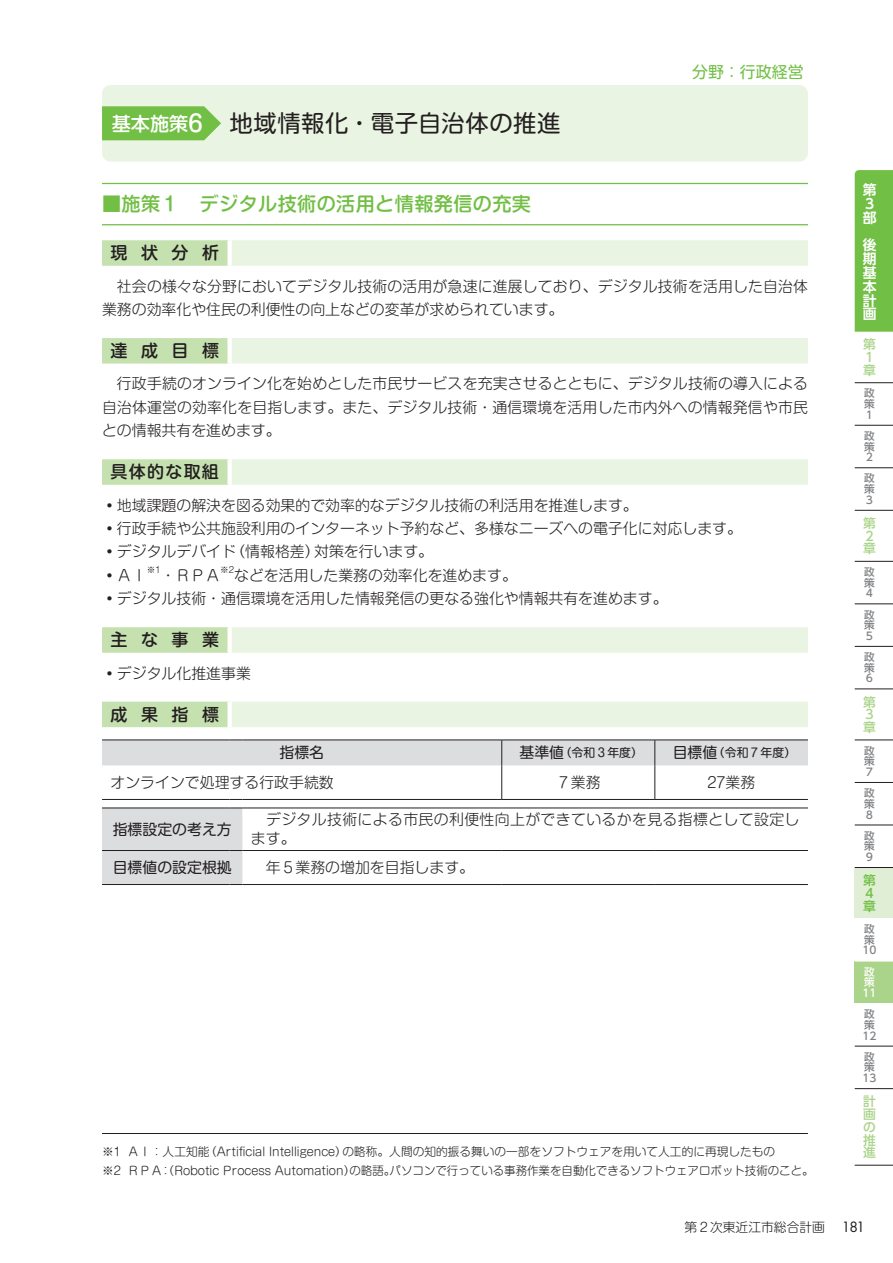
<style>
.page{position:relative;width:893px;height:1263px;background:#fff}
.page>*{position:absolute;margin:0;border:0;box-sizing:border-box;transform-origin:0 0}
.t1{font:23.4px "Shin M Go Pro";letter-spacing:.02em;color:#231f20}
.t2{font:500 19.2px "Shin M Go Pro";letter-spacing:.02em;color:#71bf44}
.t3{font:500 16.95px "Shin M Go Pro";letter-spacing:.79em;color:#231f20}
.t4{font:15.9px "Shin M Go Pro";color:#71bf44}
.t5{font:300 14.85px/23.4px "Shin M Go Pro";color:#231f20}
.t6{font:300 14.85px/19.2px "Shin M Go Pro";letter-spacing:.025em;color:#231f20}
.t7{font:14.85px "Shin M Go Pro";color:#231f20}
.t8{font:700 13.8px/13.8px "UD Shin Go Pr 6 De";color:#fff}
.t9{font:500 12.75px/12.8px "UD Shin Go Pr 6";color:#aad489}
.t10{font:300 12.75px "Shin M Go Pro";color:#231f20}
.t11{font:500 12.75px/12.8px "UD Shin Go Pr 6";color:#71bf44}
.t12{font:11.85px "Shin M Go Pro";color:#231f20}
.t13{font:300 11.7px/19.2px "Shin M Go Pro";color:#231f20}
.t14{font:500 10.65px/10.6px "UD Shin Go Pr 6";color:#808285;text-align:justify}
.t15{font:500 10.65px/10.6px "UD Shin Go Pr 6";color:#fff}
.t16{font:300 8.7px "Shin M Go Pro";color:#231f20}
.s1{font-weight:500;font-size:19.2px;color:#fff}
.s2{font-weight:500;font-size:22.95px;color:#fff}
.s3{font-size:14.85px}
.s4{font-family:"Futura Std";font-weight:400;font-size:13.8px}
</style>
<div class="page">
<div style="left:102px;top:85px;width:706px;height:77px;background:#eaf4e2;border-radius:9px"></div>
<svg style="left:102px;top:106px;width:119px;height:34px;background:#7ac350"></svg>
<hr style="left:102px;top:183px;width:706px;height:1px;background:#71bf44">
<hr style="left:102px;top:224px;width:706px;height:1px;background:#71bf44">
<svg style="left:102px;top:240px;width:128px;height:487px"></svg>
<svg style="left:232px;top:240px;width:576px;height:487px"></svg>
<svg style="left:102px;top:741px;width:706px;height:143px"></svg>
<hr style="left:501px;top:765px;width:1px;height:34px;background:#231f20">
<hr style="left:655px;top:765px;width:1px;height:34px;background:#231f20">
<hr style="left:102px;top:799px;width:128px;height:1px;background:#231f20">
<svg style="left:230px;top:799px;width:12px;height:1px"></svg>
<hr style="left:242px;top:799px;width:260px;height:1px;background:#231f20">
<hr style="left:502px;top:799px;width:153px;height:1px;background:#231f20">
<hr style="left:655px;top:799px;width:153px;height:1px;background:#231f20">
<hr style="left:102px;top:808px;width:128px;height:1px;background:#231f20">
<svg style="left:230px;top:808px;width:12px;height:1px"></svg>
<hr style="left:242px;top:808px;width:260px;height:1px;background:#231f20">
<hr style="left:502px;top:808px;width:153px;height:1px;background:#231f20">
<hr style="left:655px;top:808px;width:153px;height:1px;background:#231f20">
<hr style="left:102px;top:850px;width:128px;height:1px;background:#231f20">
<svg style="left:230px;top:850px;width:12px;height:1px"></svg>
<hr style="left:242px;top:850px;width:260px;height:1px;background:#231f20">
<hr style="left:502px;top:850px;width:153px;height:1px;background:#231f20">
<hr style="left:655px;top:850px;width:153px;height:1px;background:#231f20">
<hr style="left:102px;top:884px;width:128px;height:1px;background:#231f20">
<svg style="left:230px;top:884px;width:12px;height:1px"></svg>
<hr style="left:242px;top:884px;width:260px;height:1px;background:#231f20">
<hr style="left:502px;top:884px;width:153px;height:1px;background:#231f20">
<hr style="left:655px;top:884px;width:153px;height:1px;background:#231f20">
<hr style="left:102px;top:740px;width:128px;height:1px;background:#231f20">
<svg style="left:230px;top:740px;width:12px;height:1px"></svg>
<hr style="left:242px;top:740px;width:260px;height:1px;background:#231f20">
<hr style="left:502px;top:740px;width:153px;height:1px;background:#231f20">
<svg style="left:501px;top:740px;width:1px;height:25px"></svg>
<hr style="left:655px;top:740px;width:153px;height:1px;background:#231f20">
<svg style="left:655px;top:740px;width:1px;height:25px"></svg>
<div style="left:227px;top:240px;width:5px;height:26px;background:#fff"></div>
<div style="left:227px;top:338px;width:5px;height:26px;background:#fff"></div>
<div style="left:227px;top:459px;width:5px;height:26px;background:#fff"></div>
<div style="left:227px;top:627px;width:5px;height:26px;background:#fff"></div>
<div style="left:227px;top:702px;width:5px;height:25px;background:#fff"></div>
<hr style="left:102px;top:1133px;width:706px;height:1px;background:#231f20">
<div style="left:855px;top:867px;width:38px;height:51px;background:#e0eed5"></div>
<div style="left:855px;top:961px;width:38px;height:42px;background:#aad489"></div>
<div style="left:855px;top:170px;width:38px;height:162px;background:#71bf44"></div>
<hr style="left:855px;top:382px;width:38px;height:1px;background:#231f20">
<hr style="left:855px;top:425px;width:38px;height:1px;background:#231f20">
<hr style="left:855px;top:467px;width:38px;height:1px;background:#231f20">
<hr style="left:855px;top:510px;width:38px;height:1px;background:#231f20">
<hr style="left:855px;top:561px;width:38px;height:1px;background:#231f20">
<hr style="left:855px;top:604px;width:38px;height:1px;background:#231f20">
<hr style="left:855px;top:646px;width:38px;height:1px;background:#231f20">
<hr style="left:855px;top:689px;width:38px;height:1px;background:#231f20">
<hr style="left:855px;top:740px;width:38px;height:1px;background:#231f20">
<hr style="left:855px;top:782px;width:38px;height:1px;background:#231f20">
<hr style="left:855px;top:825px;width:38px;height:1px;background:#231f20">
<hr style="left:855px;top:867px;width:38px;height:1px;background:#231f20">
<hr style="left:855px;top:961px;width:38px;height:1px;background:#fff">
<hr style="left:855px;top:1046px;width:38px;height:1px;background:#231f20">
<hr style="left:855px;top:1088px;width:38px;height:1px;background:#231f20">
<hr style="left:855px;top:1165px;width:38px;height:1px;background:#231f20">
<h1 class="t1" style="left:112px;top:104px;width:450px"><span class="s1">基本施策</span><span class="s2">６</span> 地域情報化・電子自治体の推進</h1>
<p class="t4" style="left:692px;top:59px;width:113px">分野：行政経営</p>
<p class="t2" style="left:102px;top:189px;width:430px">■施策１　デジタル技術の活用と情報発信の充実</p>
<p class="t3" style="left:111px;top:239px;width:110px">現状分析</p>
<p class="t5" style="left:102px;top:273px;width:707px;text-indent:15px">社会の様々な分野においてデジタル技術の活用が急速に進展しており、デジタル技術を活用した自治体業務の効率化や住民の利便性の向上などの変革が求められています。</p>
<p class="t3" style="left:111px;top:337px;width:110px">達成目標</p>
<p class="t5" style="left:102px;top:370px;width:707px;text-align:justify;text-indent:15px">行政手続のオンライン化を始めとした市民サービスを充実させるとともに、デジタル技術の導入による自治体運営の効率化を目指します。また、デジタル技術・通信環境を活用した市内外への情報発信や市民との情報共有を進めます。</p>
<p class="t3" style="left:111px;top:458px;width:110px">具体的な取組</p>
<p class="t5" style="left:102px;top:492px;width:641px">・地域課題の解決を図る効果的で効率的なデジタル技術の利活用を推進します。<br>・行政手続や公共施設利用のインターネット予約など、多様なニーズへの電子化に対応します。・デジタルデバイド（情報格差）対策を行います。<br>・ＡＩ</p>
<p class="t16" style="left:147px;top:563px;width:15px">※1</p>
<p class="t5" style="left:161px;top:562px;width:61px">・ＲＰＡ</p>
<p class="t16" style="left:220px;top:563px;width:15px">※2</p>
<p class="t5" style="left:102px;top:562px;width:567px;text-indent:132px">などを活用した業務の効率化を進めます。<br>・デジタル技術・通信環境を活用した情報発信の更なる強化や情報共有を進めます。</p>
<p class="t3" style="left:111px;top:626px;width:110px">主な事業</p>
<p class="t5" style="left:102px;top:659px;width:150px">・デジタル化推進事業</p>
<p class="t3" style="left:111px;top:701px;width:110px">成果指標</p>
<p class="t7" style="left:279px;top:741px;width:46px">指標名</p>
<p class="t12" style="left:519px;top:743px;width:125px"><span class="s3">基準値</span>（令和３年度）</p>
<p class="t12" style="left:673px;top:743px;width:125px"><span class="s3">目標値</span>（令和７年度）</p>
<p class="t5" style="left:111px;top:769px;width:225px">オンラインで処理する行政手続数</p>
<p class="t5" style="left:556px;top:769px;width:46px">７業務</p>
<p class="t5" style="left:707px;top:769px;width:49px">27業務</p>
<p class="t7" style="left:113px;top:817px;width:121px">指標設定の考え方</p>
<p class="t6" style="left:251px;top:808px;width:550px">　デジタル技術による市民の利便性向上ができているかを見る指標として設定します。</p>
<p class="t7" style="left:113px;top:855px;width:121px">目標値の設定根拠</p>
<p class="t5" style="left:251px;top:854px;width:225px">　年５業務の増加を目指します。</p>
<p class="t13" style="left:102px;top:1141px;width:713px">※1 ＡＩ：人工知能（Artificial Intelligence）の略称。人間の知的振る舞いの一部をソフトウェアを用いて人工的に再現したもの<br>※2 ＲＰＡ：（Robotic Process Automation）の略語。パソコンで行っている事務作業を自動化できるソフトウェアロボット技術のこと。</p>
<p class="t8" style="left:863px;top:182px;width:15px">第<br>３部</p>
<p class="t8" style="left:863px;top:238px;width:15px;text-align:justify">後期基本計画</p>
<p class="t9" style="left:863px;top:338px;width:14px">第<br>１章</p>
<p class="t14" style="left:864px;top:388px;width:12px">政策１</p>
<p class="t14" style="left:864px;top:430px;width:12px">政策２</p>
<p class="t14" style="left:864px;top:473px;width:12px">政策３</p>
<p class="t9" style="left:863px;top:516px;width:14px">第<br>２章</p>
<p class="t14" style="left:864px;top:566px;width:12px">政策４</p>
<p class="t14" style="left:864px;top:609px;width:12px">政策５</p>
<p class="t14" style="left:864px;top:651px;width:12px">政策６</p>
<p class="t9" style="left:863px;top:695px;width:14px">第<br>３章</p>
<p class="t14" style="left:864px;top:745px;width:12px">政策７</p>
<p class="t14" style="left:864px;top:787px;width:12px">政策８</p>
<p class="t14" style="left:864px;top:830px;width:12px">政策９</p>
<p class="t11" style="left:863px;top:873px;width:14px">第<br>４章</p>
<p class="t14" style="left:863px;top:923px;width:16px;text-align:left">政策<br>10</p>
<p class="t15" style="left:863px;top:966px;width:16px">政策<br>11</p>
<p class="t14" style="left:863px;top:1008px;width:16px;text-align:left">政策<br>12</p>
<p class="t14" style="left:863px;top:1051px;width:16px;text-align:left">政策<br>13</p>
<p class="t9" style="left:863px;top:1095px;width:14px;text-align:justify">計画の推進</p>
<p class="t10" style="left:685px;top:1216px;width:182px">第２次東近江市総合計画 <span class="s4">181</span></p>
</div>
